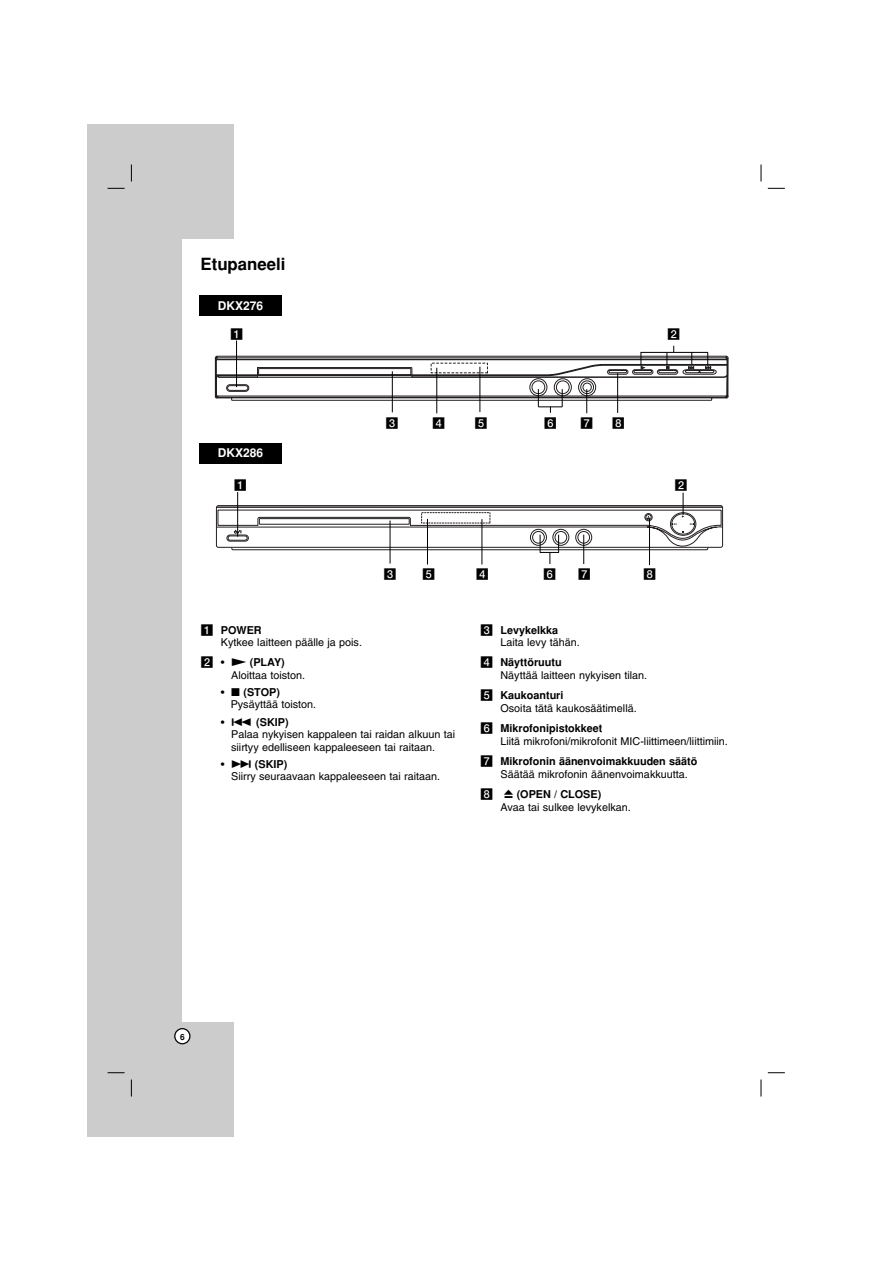
<style>
.page{position:relative;width:893px;height:1263px;background:#fff}
.page>*{position:absolute;margin:0;border:0;box-sizing:border-box;transform-origin:0 0}
.t1{font:700 16.8px "Helvetica";color:#000}
.t2{font:700 12px "Helvetica";color:#fff}
.t3{font:10.8px/12.5px "Helvetica";color:#000}
.t4{font:10.8px "Sony PS Autonumber";color:#000}
.t5{font:700 8.4px "Helvetica";color:#000}
.s1{font-family:"Sony PS Autonumber"}
.s2{font-weight:700}
.s3{font-family:"Sony PS Common"}
</style>
<div class="page">
<div style="left:88px;top:124px;width:146px;height:1013px;background:#ccc"></div>
<div style="left:182px;top:240px;width:111px;height:782px;background:#fff"></div>
<svg style="left:174px;top:1028px;width:16px;height:16px"></svg>
<svg style="left:131px;top:165px;width:1px;height:17px"></svg>
<svg style="left:760px;top:165px;width:1px;height:17px"></svg>
<svg style="left:131px;top:1080px;width:1px;height:17px"></svg>
<svg style="left:760px;top:1080px;width:1px;height:17px"></svg>
<svg style="left:108px;top:188px;width:17px;height:1px"></svg>
<svg style="left:767px;top:188px;width:17px;height:1px"></svg>
<svg style="left:108px;top:1072px;width:17px;height:1px"></svg>
<svg style="left:767px;top:1072px;width:17px;height:1px"></svg>
<div style="left:199px;top:443px;width:83px;height:20px;background:#000"></div>
<hr style="left:236px;top:340px;width:1px;height:47px;background:#000">
<svg style="left:214px;top:346px;width:514px;height:67px"></svg>
<div style="left:199px;top:296px;width:83px;height:20px;background:#000"></div>
<hr style="left:237px;top:492px;width:1px;height:45px;background:#000">
<hr style="left:427px;top:519px;width:1px;height:46px;background:#000">
<hr style="left:649px;top:519px;width:1px;height:46px;background:#000">
<hr style="left:481px;top:519px;width:1px;height:46px;background:#000">
<svg style="left:216px;top:493px;width:507px;height:71px"></svg>
<h1 class="t1" style="left:200px;top:258px;width:86px">Etupaneeli</h1>
<p class="t2" style="left:218px;top:301px;width:47px">DKX276</p>
<p class="t4" style="left:230px;top:329px;width:15px">A</p>
<p class="t4" style="left:667px;top:329px;width:15px">B</p>
<p class="t2" style="left:218px;top:449px;width:47px">DKX286</p>
<p class="t4" style="left:385px;top:417px;width:15px">C</p>
<p class="t4" style="left:432px;top:417px;width:15px">D</p>
<p class="t4" style="left:474px;top:417px;width:15px">E</p>
<p class="t4" style="left:544px;top:417px;width:15px">F</p>
<p class="t4" style="left:580px;top:417px;width:15px">G</p>
<p class="t4" style="left:611px;top:417px;width:15px">H</p>
<p class="t4" style="left:234px;top:480px;width:15px">A</p>
<p class="t4" style="left:674px;top:480px;width:15px">B</p>
<p class="t4" style="left:383px;top:568px;width:15px">C</p>
<p class="t4" style="left:422px;top:568px;width:15px">E</p>
<p class="t4" style="left:475px;top:568px;width:15px">D</p>
<p class="t4" style="left:543px;top:568px;width:15px">F</p>
<p class="t4" style="left:577px;top:568px;width:15px">G</p>
<p class="t4" style="left:643px;top:568px;width:15px">H</p>
<p class="t3" style="left:221px;top:625px;width:143px;text-indent:-20px"><span class="s1">A</span> <span class="s2">POWER<br></span>Kytkee laitteen päälle ja pois.</p>
<p class="t3" style="left:231px;top:658px;width:76px;text-indent:-31px"><span class="s1">B</span> • <span class="s3">N</span> <span class="s2">(PLAY)<br></span>Aloittaa toiston.</p>
<p class="t3" style="left:231px;top:687px;width:87px;text-indent:-10px">• <span class="s3">x</span> <span class="s2">(STOP)<br></span>Pysäyttää toiston.</p>
<p class="t3" style="left:231px;top:716px;width:225px;text-indent:-10px">• <span class="s3">.</span> <span class="s2">(SKIP)<br></span>Palaa nykyisen kappaleen tai raidan alkuun tai siirtyy edelliseen kappaleeseen tai raitaan.</p>
<p class="t3" style="left:231px;top:759px;width:210px;text-indent:-10px">• <span class="s3">&gt;</span> <span class="s2">(SKIP)<br></span>Siirry seuraavaan kappaleeseen tai raitaan.</p>
<p class="t3" style="left:500px;top:625px;width:81px;text-indent:-20px"><span class="s1">C</span> <span class="s2">Levykelkka<br></span>Laita levy tähän.</p>
<p class="t3" style="left:500px;top:658px;width:148px;text-indent:-20px"><span class="s1">D</span> <span class="s2">Näyttöruutu<br></span>Näyttää laitteen nykyisen tilan.</p>
<p class="t3" style="left:500px;top:690px;width:138px;text-indent:-20px"><span class="s1">E</span> <span class="s2">Kaukoanturi<br></span>Osoita tätä kaukosäätimellä.</p>
<p class="t3" style="left:500px;top:723px;width:229px;text-indent:-20px"><span class="s1">F</span> <span class="s2">Mikrofonipistokkeet<br></span>Liitä mikrofoni/mikrofonit MIC-liittimeen/liittimiin.</p>
<p class="t3" style="left:500px;top:756px;width:198px;text-indent:-20px"><span class="s1">G</span> <span class="s2">Mikrofonin äänenvoimakkuuden säätö<br></span>Säätää mikrofonin äänenvoimakkuutta.</p>
<p class="t3" style="left:500px;top:789px;width:132px;text-indent:-20px"><span class="s1">H</span> <span class="s3">Z</span> <span class="s2">(OPEN / CLOSE)<br></span>Avaa tai sulkee levykelkan.</p>
<p class="t5" style="left:180px;top:1034px;width:6px">6</p>
</div>
